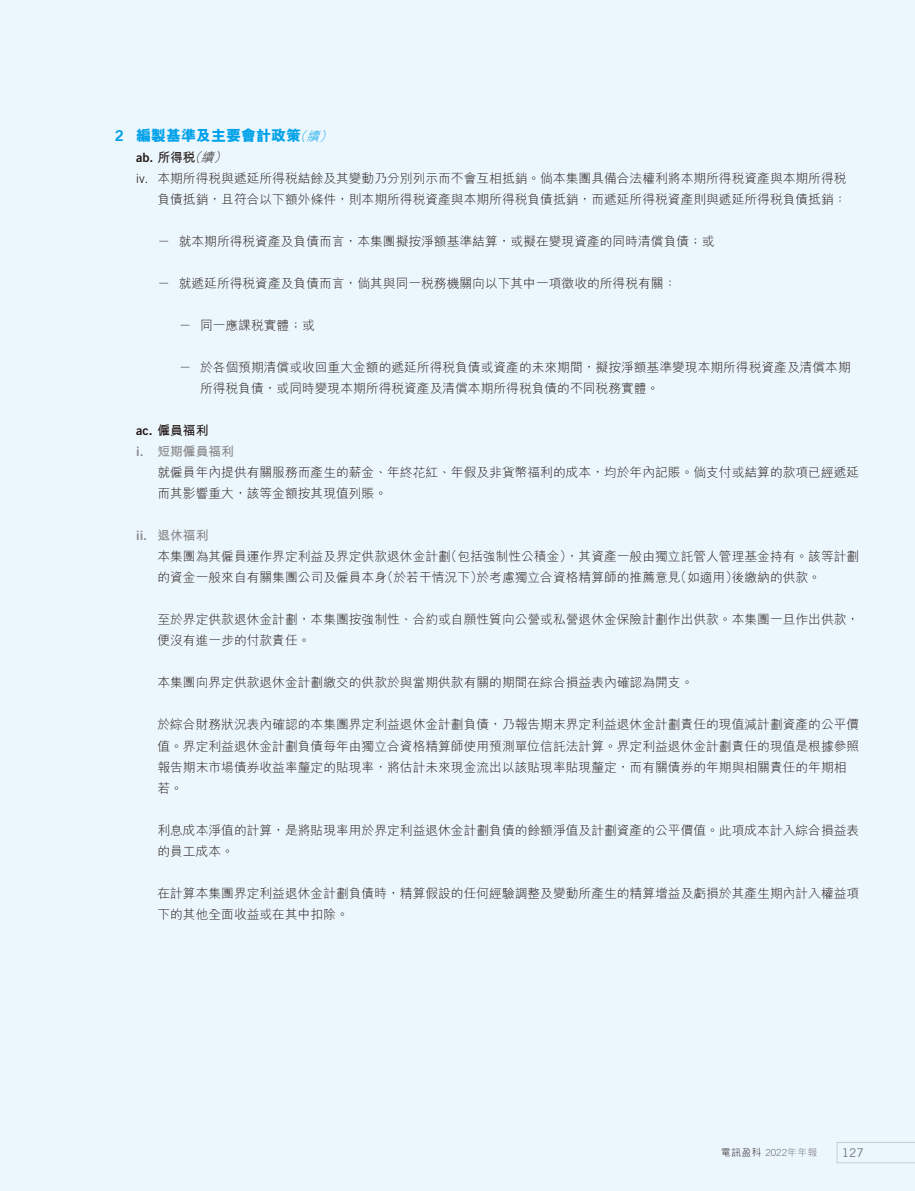
<style>
.page{position:relative;width:915px;height:1191px;background:#fff}
.page>*{position:absolute;margin:0;border:0;box-sizing:border-box;transform-origin:0 0}
.t1{font:800 15px "M Hei HK";color:#00a1e9}
.t2{font:300 12.75px/21px "M Hei HK";color:#231916}
.t3{font:12.75px "Trade Gothic LT Std Bd 2";color:#231916}
.t4{font:700 12.75px "M Hei HK";color:#898989}
.t5{font:700 12.75px "M Hei HK";color:#231916}
.t6{font:12px "Trade Gothic LT Std";color:#727272}
.t7{font:300 9.75px "M Hei HK";letter-spacing:.05em;color:#231916}
.s1{font-family:"Trade Gothic LT Std Bd 2";font-weight:400}
.s2{font-weight:300;font-style:italic;font-size:12.75px}
.s3{font-family:"M Hei HK";font-weight:700}
.s4{font-family:"M Hei HK";font-weight:300;font-style:italic}
.s5{font-family:"Trade Gothic LT Std"}
.s6{font-family:"Trade Gothic LT Std Bd 2";font-weight:400;color:#898989}
.s7{font-weight:700;color:#898989}
.s8{font-family:"Trade Gothic LT Std";color:#727272}
.s9{color:#727272}
</style>
<div class="page">
<div style="left:0;top:0;width:914px;height:1191px;background:#ebf6fd"></div>
<svg style="left:836px;top:1142px;width:78px;height:21px"></svg>
<p class="t1" style="left:115px;top:125px;width:223px"><span class="s1">2</span> 編製基準及主要會計政策<span class="s2">（續）</span></p>
<p class="t3" style="left:136px;top:150px;width:96px">ab. <span class="s3">所得稅</span><span class="s4">（續）</span></p>
<p class="t2" style="left:136px;top:168px;width:711px;text-align:right"><span class="s5">iv.</span> 本期所得稅與遞延所得稅結餘及其變動乃分別列示而不會互相抵銷。倘本集團具備合法權利將本期所得稅資產與本期所得稅負債抵銷，且符合以下額外條件，則本期所得稅資產與本期所得稅負債抵銷，而遞延所得稅資產則與遞延所得稅負債抵銷：</p>
<p class="t2" style="left:157px;top:231px;width:558px">－ 就本期所得稅資產及負債而言，本集團擬按淨額基準結算，或擬在變現資產的同時清償負債；或</p>
<p class="t2" style="left:157px;top:273px;width:520px">－ 就遞延所得稅資產及負債而言，倘其與同一稅務機關向以下其中一項徵收的所得稅有關：</p>
<p class="t2" style="left:179px;top:315px;width:138px">－ 同一應課稅實體；或</p>
<p class="t2" style="left:200px;top:357px;width:652px;text-indent:-21px">－ 於各個預期清償或收回重大金額的遞延所得稅負債或資產的未來期間，擬按淨額基準變現本期所得稅資產及清償本期所得稅負債，或同時變現本期所得稅資產及清償本期所得稅負債的不同稅務實體。</p>
<p class="t5" style="left:136px;top:421px;width:74px"><span class="s1">ac.</span> 僱員福利</p>
<p class="t4" style="left:136px;top:442px;width:99px"><span class="s1">i.</span> 短期僱員福利</p>
<p class="t2" style="left:157px;top:462px;width:703px">就僱員年內提供有關服務而產生的薪金、年終花紅、年假及非貨幣福利的成本，均於年內記賬。倘支付或結算的款項已經遞延</p>
<p class="t2" style="left:157px;top:483px;width:231px">而其影響重大，該等金額按其現值列賬。</p>
<p class="t2" style="left:157px;top:525px;width:703px;text-indent:-21px"><span class="s6">ii.</span> <span class="s7">退休福利<br></span>本集團為其僱員運作界定利益及界定供款退休金計劃（包括強制性公積金），其資產一般由獨立託管人管理基金持有。該等計劃的資金一般來自有關集團公司及僱員本身（於若干情況下）於考慮獨立合資格精算師的推薦意見（如適用）後繳納的供款。</p>
<p class="t2" style="left:157px;top:609px;width:703px">至於界定供款退休金計劃，本集團按強制性、合約或自願性質向公營或私營退休金保險計劃作出供款。本集團一旦作出供款，便沒有進一步的付款責任。</p>
<p class="t2" style="left:157px;top:672px;width:537px">本集團向界定供款退休金計劃繳交的供款於與當期供款有關的期間在綜合損益表內確認為開支。</p>
<p class="t2" style="left:157px;top:714px;width:703px">於綜合財務狀況表內確認的本集團界定利益退休金計劃負債，乃報告期末界定利益退休金計劃責任的現值減計劃資產的公平價值。界定利益退休金計劃負債每年由獨立合資格精算師使用預測單位信託法計算。界定利益退休金計劃責任的現值是根據參照報告期末市場債券收益率釐定的貼現率，將估計未來現金流出以該貼現率貼現釐定，而有關債券的年期與相關責任的年期相若。</p>
<p class="t2" style="left:157px;top:819px;width:703px">利息成本淨值的計算，是將貼現率用於界定利益退休金計劃負債的餘額淨值及計劃資產的公平價值。此項成本計入綜合損益表的員工成本。</p>
<p class="t2" style="left:157px;top:882px;width:703px">在計算本集團界定利益退休金計劃負債時，精算假設的任何經驗調整及變動所產生的精算增益及虧損於其產生期內計入權益項下的其他全面收益或在其中扣除。</p>
<p class="t7" style="left:721px;top:1145px;width:98px">電訊盈科 <span class="s8">2022</span><span class="s9">年年報</span></p>
<p class="t6" style="left:841px;top:1145px;width:23px">127</p>
</div>
